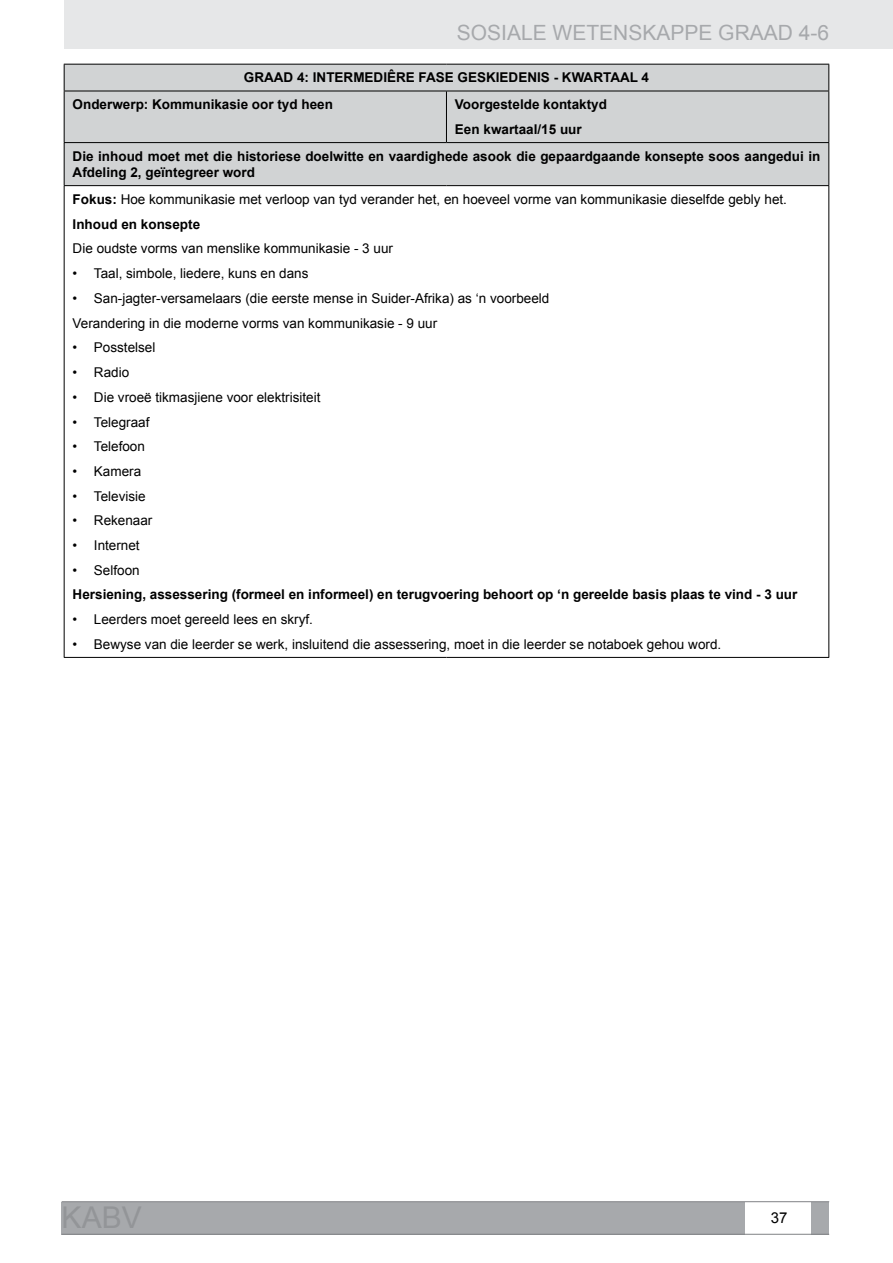
<style>
.page{position:relative;width:893px;height:1263px;background:#fff}
.page>*{position:absolute;margin:0;border:0;box-sizing:border-box;transform-origin:0 0}
.t1{font:21px "Arial";color:#a7a9ac}
.t2{font:15px "Arial";color:#000}
.t3{font:13.5px/24.8px "Arial";color:#000}
.t4{font:700 13.5px/26.8px "Arial";color:#000}
.s1{font-weight:700}
</style>
<div class="page">
<div style="left:64px;top:0;width:829px;height:49px;background:#e6e7e8"></div>
<div style="left:62px;top:1202px;width:683px;height:32px;background:#a7a9ac"></div>
<div style="left:812px;top:1202px;width:17px;height:32px;background:#a7a9ac"></div>
<hr style="left:62px;top:1234px;width:767px;height:1px;background:#808285">
<hr style="left:62px;top:1201px;width:767px;height:1px;background:#808285">
<div style="left:65px;top:65px;width:763px;height:120px;background:#d1d3d4"></div>
<hr style="left:64px;top:64px;width:382px;height:1px;background:#000">
<svg style="left:64px;top:65px;width:1px;height:26px"></svg>
<hr style="left:446px;top:64px;width:383px;height:1px;background:#000">
<svg style="left:828px;top:65px;width:1px;height:26px"></svg>
<hr style="left:64px;top:91px;width:382px;height:1px;background:#000">
<hr style="left:64px;top:91px;width:1px;height:51px;background:#000">
<hr style="left:446px;top:91px;width:383px;height:1px;background:#000">
<hr style="left:446px;top:91px;width:1px;height:51px;background:#000">
<hr style="left:828px;top:91px;width:1px;height:51px;background:#000">
<hr style="left:64px;top:142px;width:382px;height:1px;background:#000">
<hr style="left:64px;top:143px;width:1px;height:42px;background:#000">
<hr style="left:446px;top:142px;width:383px;height:1px;background:#000">
<hr style="left:828px;top:143px;width:1px;height:42px;background:#000">
<hr style="left:64px;top:185px;width:382px;height:1px;background:#000">
<hr style="left:64px;top:186px;width:1px;height:471px;background:#000">
<hr style="left:446px;top:185px;width:383px;height:1px;background:#000">
<hr style="left:828px;top:186px;width:1px;height:471px;background:#000">
<hr style="left:64px;top:657px;width:382px;height:1px;background:#000">
<hr style="left:446px;top:657px;width:383px;height:1px;background:#000">
<h1 class="t1" style="left:457px;top:19px;width:374px">SOSIALE WETENSKAPPE GRAAD 4-6</h1>
<p class="t4" style="left:73px;top:65px;width:578px;text-indent:171px">GRAAD 4: INTERMEDIêRE FASE GESKIEDENIS - KWARTAAL 4<br>Onderwerp: Kommunikasie oor tyd heen</p>
<p class="t4" style="left:455px;top:93px;width:154px;line-height:24.8px">Voorgestelde kontaktyd<br>Een kwartaal/15 uur</p>
<p class="t4" style="left:73px;top:148px;width:749px;line-height:16.2px">Die inhoud moet met die historiese doelwitte en vaardighede asook die gepaardgaande konsepte soos aangedui in<br>Afdeling 2, geïntegreer word</p>
<p class="t3" style="left:73px;top:187px;width:716px"><span class="s1">Fokus:</span> Hoe kommunikasie met verloop van tyd verander het, en hoeveel vorme van kommunikasie dieselfde gebly het.<br><span class="s1">Inhoud en konsepte</span></p>
<p class="t3" style="left:73px;top:236px;width:322px">Die oudste vorms van menslike kommunikasie - 3 uur</p>
<p class="t3" style="left:73px;top:261px;width:237px">• Taal, simbole, liedere, kuns en dans</p>
<p class="t3" style="left:73px;top:286px;width:478px">• San-jagter-versamelaars (die eerste mense in Suider-Afrika) as ‘n voorbeeld<br>Verandering in die moderne vorms van kommunikasie - 9 uur</p>
<p class="t3" style="left:73px;top:335px;width:84px">• Posstelsel</p>
<p class="t3" style="left:73px;top:360px;width:58px">• Radio</p>
<p class="t3" style="left:73px;top:385px;width:249px">• Die vroeë tikmasjiene voor elektrisiteit</p>
<p class="t3" style="left:73px;top:409px;width:78px">• Telegraaf</p>
<p class="t3" style="left:73px;top:434px;width:74px">• Telefoon</p>
<p class="t3" style="left:73px;top:459px;width:70px">• Kamera</p>
<p class="t3" style="left:73px;top:484px;width:75px">• Televisie</p>
<p class="t3" style="left:73px;top:508px;width:81px">• Rekenaar</p>
<p class="t3" style="left:73px;top:533px;width:69px">• Internet</p>
<p class="t3" style="left:73px;top:558px;width:69px">• Selfoon</p>
<p class="t4" style="left:73px;top:582px;width:726px">Hersiening, assessering (formeel en informeel) en terugvoering behoort op ‘n gereelde basis plaas te vind - 3 uur</p>
<p class="t3" style="left:73px;top:607px;width:242px">• Leerders moet gereeld lees en skryf.</p>
<p class="t3" style="left:73px;top:632px;width:650px">• Bewyse van die leerder se werk, insluitend die assessering, moet in die leerder se notaboek gehou word.</p>
<p class="t2" style="left:771px;top:1208px;width:18px">37</p>
</div>
